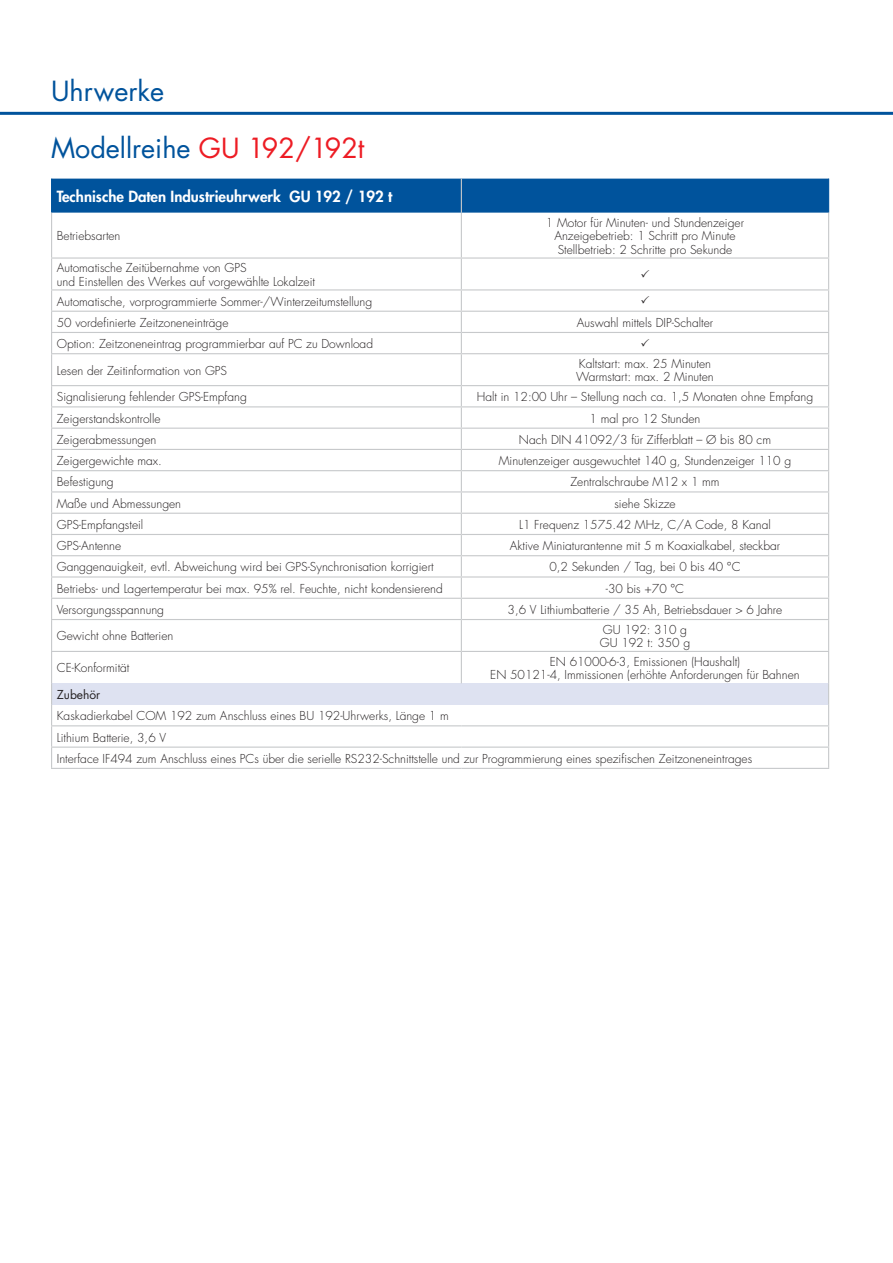
<style>
.page{position:relative;width:893px;height:1263px;background:#fff}
.page>*{position:absolute;margin:0;border:0;box-sizing:border-box;transform-origin:0 0}
.t1{font:27px/57.4px "Futura Std";color:#00539c}
.t2{font:800 15px "Futura Std";color:#fff}
.t3{font:300 12px/13.5px "Futura Std";color:#231f20}
.t4{font:12px "Futura Std";color:#231f20}
.s1{color:#ed1c24}
</style>
<div class="page">
<hr style="left:0;top:112px;width:893px;height:3px;background:#00539c">
<div style="left:52px;top:179px;width:776px;height:34px;background:#00539c"></div>
<div style="left:52px;top:683px;width:777px;height:22px;background:#dee2f1"></div>
<hr style="left:51px;top:179px;width:1px;height:34px;background:#00539c">
<hr style="left:828px;top:179px;width:1px;height:34px;background:#00539c">
<hr style="left:51px;top:213px;width:1px;height:44px;background:#c7c9cb">
<hr style="left:828px;top:213px;width:1px;height:44px;background:#c7c9cb">
<hr style="left:51px;top:259px;width:1px;height:30px;background:#c7c9cb">
<svg style="left:51px;top:290px;width:1px;height:63px"></svg>
<hr style="left:51px;top:354px;width:1px;height:31px;background:#c7c9cb">
<svg style="left:51px;top:386px;width:1px;height:233px"></svg>
<hr style="left:51px;top:620px;width:1px;height:31px;background:#c7c9cb">
<hr style="left:51px;top:257px;width:410px;height:2px;background:#c7c9cb">
<hr style="left:51px;top:289px;width:410px;height:1px;background:#c7c9cb">
<hr style="left:51px;top:311px;width:410px;height:1px;background:#c7c9cb">
<hr style="left:51px;top:332px;width:410px;height:1px;background:#c7c9cb">
<hr style="left:51px;top:353px;width:410px;height:1px;background:#c7c9cb">
<hr style="left:51px;top:385px;width:410px;height:1px;background:#c7c9cb">
<hr style="left:51px;top:406px;width:410px;height:1px;background:#c7c9cb">
<hr style="left:51px;top:428px;width:410px;height:1px;background:#c7c9cb">
<hr style="left:51px;top:449px;width:410px;height:1px;background:#c7c9cb">
<hr style="left:51px;top:470px;width:410px;height:1px;background:#c7c9cb">
<hr style="left:51px;top:491px;width:410px;height:1px;background:#c7c9cb">
<hr style="left:51px;top:513px;width:410px;height:1px;background:#c7c9cb">
<hr style="left:51px;top:534px;width:410px;height:1px;background:#c7c9cb">
<hr style="left:51px;top:555px;width:410px;height:1px;background:#c7c9cb">
<hr style="left:51px;top:576px;width:410px;height:1px;background:#c7c9cb">
<hr style="left:51px;top:598px;width:410px;height:1px;background:#c7c9cb">
<hr style="left:51px;top:619px;width:410px;height:1px;background:#c7c9cb">
<hr style="left:461px;top:257px;width:368px;height:2px;background:#c7c9cb">
<hr style="left:828px;top:259px;width:1px;height:30px;background:#c7c9cb">
<svg style="left:828px;top:290px;width:1px;height:63px"></svg>
<hr style="left:828px;top:354px;width:1px;height:31px;background:#c7c9cb">
<svg style="left:828px;top:386px;width:1px;height:233px"></svg>
<hr style="left:828px;top:620px;width:1px;height:31px;background:#c7c9cb">
<hr style="left:461px;top:289px;width:368px;height:1px;background:#c7c9cb">
<hr style="left:461px;top:311px;width:368px;height:1px;background:#c7c9cb">
<hr style="left:461px;top:332px;width:368px;height:1px;background:#c7c9cb">
<hr style="left:461px;top:353px;width:368px;height:1px;background:#c7c9cb">
<hr style="left:461px;top:385px;width:368px;height:1px;background:#c7c9cb">
<hr style="left:461px;top:406px;width:368px;height:1px;background:#c7c9cb">
<hr style="left:461px;top:428px;width:368px;height:1px;background:#c7c9cb">
<hr style="left:461px;top:449px;width:368px;height:1px;background:#c7c9cb">
<hr style="left:461px;top:470px;width:368px;height:1px;background:#c7c9cb">
<hr style="left:461px;top:491px;width:368px;height:1px;background:#c7c9cb">
<hr style="left:461px;top:513px;width:368px;height:1px;background:#c7c9cb">
<hr style="left:461px;top:534px;width:368px;height:1px;background:#c7c9cb">
<hr style="left:461px;top:555px;width:368px;height:1px;background:#c7c9cb">
<hr style="left:461px;top:576px;width:368px;height:1px;background:#c7c9cb">
<hr style="left:461px;top:598px;width:368px;height:1px;background:#c7c9cb">
<hr style="left:461px;top:619px;width:368px;height:1px;background:#c7c9cb">
<hr style="left:51px;top:652px;width:1px;height:31px;background:#c7c9cb">
<hr style="left:51px;top:651px;width:410px;height:1px;background:#c7c9cb">
<hr style="left:461px;top:651px;width:368px;height:1px;background:#c7c9cb">
<hr style="left:828px;top:652px;width:1px;height:31px;background:#c7c9cb">
<svg style="left:51px;top:683px;width:1px;height:85px"></svg>
<hr style="left:51px;top:725px;width:410px;height:1px;background:#c7c9cb">
<hr style="left:461px;top:725px;width:368px;height:1px;background:#c7c9cb">
<hr style="left:51px;top:746px;width:410px;height:2px;background:#c7c9cb">
<hr style="left:461px;top:746px;width:368px;height:2px;background:#c7c9cb">
<hr style="left:51px;top:768px;width:410px;height:1px;background:#c7c9cb">
<hr style="left:461px;top:768px;width:368px;height:1px;background:#c7c9cb">
<svg style="left:828px;top:683px;width:1px;height:85px"></svg>
<hr style="left:461px;top:179px;width:1px;height:34px;background:#c7c9cb">
<hr style="left:461px;top:213px;width:1px;height:44px;background:#c7c9cb">
<hr style="left:461px;top:259px;width:1px;height:30px;background:#c7c9cb">
<svg style="left:461px;top:290px;width:1px;height:63px"></svg>
<hr style="left:461px;top:354px;width:1px;height:31px;background:#c7c9cb">
<svg style="left:461px;top:386px;width:1px;height:233px"></svg>
<hr style="left:461px;top:620px;width:1px;height:31px;background:#c7c9cb">
<hr style="left:461px;top:652px;width:1px;height:31px;background:#c7c9cb">
<h1 class="t1" style="left:51px;top:63px;width:315px">Uhrwerke<br>Modellreihe <span class="s1">GU 192/192t</span></h1>
<p class="t2" style="left:57px;top:187px;width:337px">Technische Daten Industrieuhrwerk GU 192 / 192 t</p>
<p class="t3" style="left:57px;top:229px;width:65px">Betriebsarten</p>
<p class="t3" style="left:57px;top:261px;width:260px">Automatische Zeitübernahme von GPS<br>und Einstellen des Werkes auf vorgewählte Lokalzeit</p>
<p class="t3" style="left:57px;top:291px;width:317px;line-height:21.3px">Automatische, vorprogrammierte Sommer-/Winterzeitumstellung<br>50 vordefinierte Zeitzoneneinträge</p>
<p class="t3" style="left:546px;top:216px;width:200px;text-align:center">1 Motor für Minuten- und Stundenzeiger<br>Anzeigebetrieb: 1 Schritt pro Minute<br>Stellbetrieb: 2 Schritte pro Sekunde</p>
<p class="t3" style="left:577px;top:316px;width:138px">Auswahl mittels DIP-Schalter</p>
<p class="t3" style="left:57px;top:337px;width:318px">Option: Zeitzoneneintrag programmierbar auf PC zu Download</p>
<p class="t3" style="left:57px;top:364px;width:172px">Lesen der Zeitinformation von GPS</p>
<p class="t3" style="left:576px;top:357px;width:139px">Kaltstart: max. 25 Minuten<br>Warmstart: max. 2 Minuten</p>
<p class="t3" style="left:57px;top:390px;width:192px">Signalisierung fehlender GPS-Empfang</p>
<p class="t3" style="left:477px;top:390px;width:338px">Halt in 12:00 Uhr – Stellung nach ca. 1,5 Monaten ohne Empfang</p>
<p class="t3" style="left:57px;top:412px;width:105px">Zeigerstandskontrolle</p>
<p class="t3" style="left:589px;top:412px;width:112px">1 mal pro 12 Stunden</p>
<p class="t3" style="left:57px;top:433px;width:101px">Zeigerabmessungen</p>
<p class="t3" style="left:519px;top:433px;width:254px">Nach DIN 41092/3 für Zifferblatt – Ø bis 80 cm</p>
<p class="t3" style="left:57px;top:454px;width:107px">Zeigergewichte max.</p>
<p class="t3" style="left:499px;top:454px;width:294px">Minutenzeiger ausgewuchtet 140 g, Stundenzeiger 110 g</p>
<p class="t3" style="left:57px;top:475px;width:58px">Befestigung</p>
<p class="t3" style="left:570px;top:475px;width:151px">Zentralschraube M12 x 1 mm</p>
<p class="t3" style="left:57px;top:497px;width:126px">Maße und Abmessungen</p>
<p class="t3" style="left:614px;top:497px;width:63px">siehe Skizze</p>
<p class="t3" style="left:57px;top:518px;width:88px">GPS-Empfangsteil</p>
<p class="t3" style="left:519px;top:518px;width:253px">L1 Frequenz 1575.42 MHz, C/A Code, 8 Kanal</p>
<p class="t3" style="left:57px;top:539px;width:66px">GPS-Antenne</p>
<p class="t3" style="left:510px;top:539px;width:272px">Aktive Miniaturantenne mit 5 m Koaxialkabel, steckbar</p>
<p class="t3" style="left:57px;top:561px;width:378px">Ganggenauigkeit, evtl. Abweichung wird bei GPS-Synchronisation korrigiert</p>
<p class="t3" style="left:549px;top:561px;width:193px">0,2 Sekunden / Tag, bei 0 bis 40 °C</p>
<p class="t3" style="left:57px;top:582px;width:387px">Betriebs- und Lagertemperatur bei max. 95% rel. Feuchte, nicht kondensierend</p>
<p class="t3" style="left:606px;top:582px;width:80px">-30 bis +70 °C</p>
<p class="t3" style="left:57px;top:603px;width:109px">Versorgungsspannung</p>
<p class="t3" style="left:508px;top:603px;width:276px">3,6 V Lithiumbatterie / 35 Ah, Betriebsdauer &gt; 6 Jahre</p>
<p class="t3" style="left:57px;top:630px;width:118px">Gewicht ohne Batterien</p>
<p class="t3" style="left:600px;top:623px;width:92px">GU 192: 310 g<br>GU 192 t: 350 g</p>
<p class="t3" style="left:57px;top:662px;width:74px">CE-Konformität</p>
<p class="t3" style="left:490px;top:655px;width:311px;text-align:center">EN 61000-6-3, Emissionen (Haushalt)<br>EN 50121-4, Immissionen (erhöhte Anforderungen für Bahnen</p>
<p class="t4" style="left:57px;top:687px;width:45px">Zubehör</p>
<p class="t3" style="left:57px;top:706px;width:697px;line-height:21.3px">Kaskadierkabel COM 192 zum Anschluss eines BU 192-Uhrwerks, Länge 1 m<br>Lithium Batterie, 3,6 V<br>Interface IF494 zum Anschluss eines PCs über die serielle RS232-Schnittstelle und zur Programmierung eines spezifischen Zeitzoneneintrages</p>
</div>
